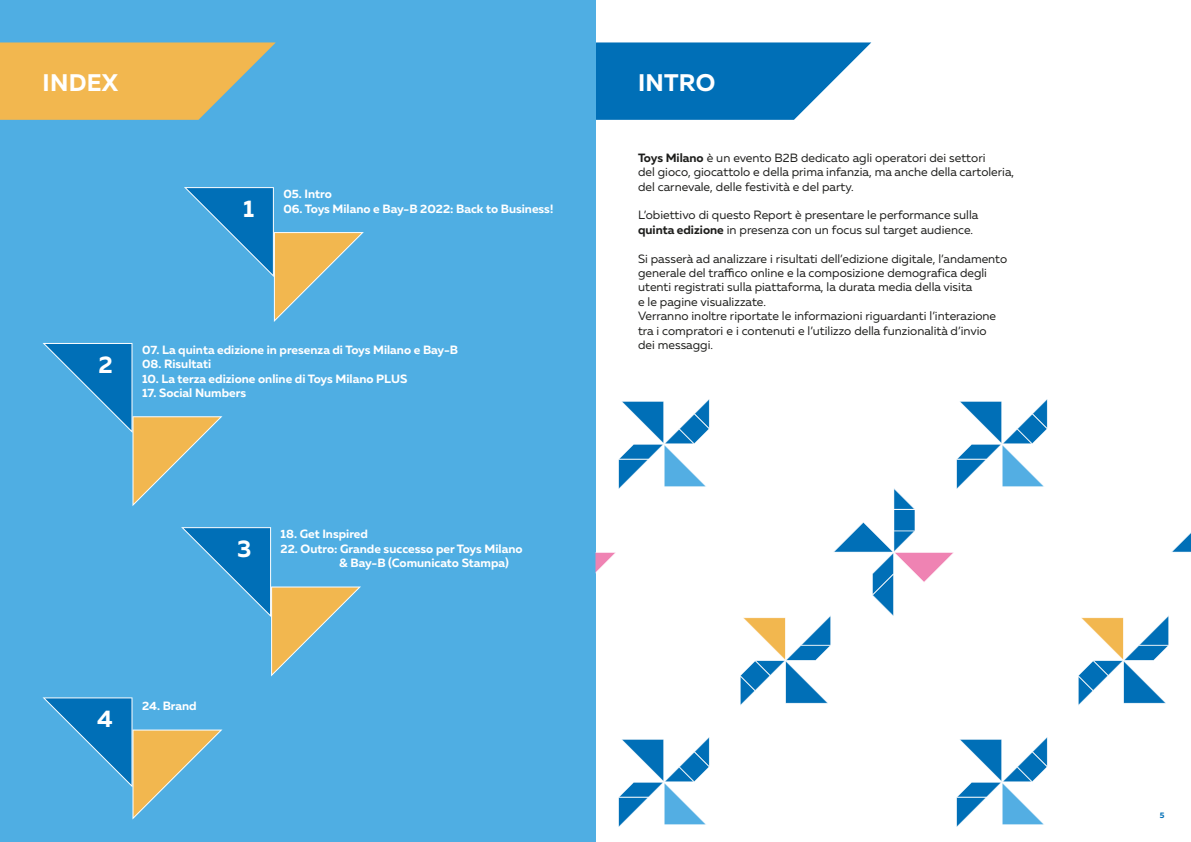
<style>
.page{position:relative;width:1191px;height:842px;background:#fff}
.page>*{position:absolute;margin:0;border:0;box-sizing:border-box;transform-origin:0 0}
.t1{font:700 24px "Muller";letter-spacing:.01em;color:#fff}
.t2{font:12px/14.4px "Muller";color:#1d1d1b}
.t3{font:700 12px/14.4px "Muller";color:#fff}
.t4{font:700 8px "Muller";color:#006fb7}
.s1{font-weight:700}
</style>
<div class="page">
<svg style="left:595px;top:42px;width:276px;height:78px"></svg>
<div style="left:0;top:0;width:595px;height:842px;background:#4faee3"></div>
<svg style="left:595px;top:381px;width:596px;height:461px"></svg>
<svg style="left:0;top:42px;width:276px;height:78px"></svg>
<svg style="left:184px;top:187px;width:180px;height:135px"></svg>
<svg style="left:43px;top:697px;width:179px;height:122px"></svg>
<svg style="left:43px;top:343px;width:179px;height:163px"></svg>
<svg style="left:181px;top:527px;width:180px;height:149px"></svg>
<h1 class="t1" style="left:43px;top:67px;width:77px">INDEX</h1>
<h1 class="t1" style="left:638px;top:67px;width:79px">INTRO</h1>
<h1 class="t1" style="left:243px;top:194px;width:13px">1</h1>
<p class="t3" style="left:283px;top:187px;width:50px">05. Intro</p>
<p class="t3" style="left:283px;top:201px;width:271px">06. Toys Milano e Bay-B 2022: Back to Business!</p>
<h1 class="t1" style="left:98px;top:350px;width:16px">2</h1>
<p class="t3" style="left:142px;top:342px;width:317px">07. La quinta edizione in presenza di Toys Milano e Bay-B</p>
<p class="t3" style="left:142px;top:357px;width:71px">08. Risultati</p>
<p class="t3" style="left:142px;top:371px;width:267px">10. La terza edizione online di Toys Milano PLUS</p>
<p class="t3" style="left:142px;top:386px;width:106px">17. Social Numbers</p>
<h1 class="t1" style="left:237px;top:534px;width:16px">3</h1>
<p class="t3" style="left:281px;top:527px;width:89px">18. Get Inspired</p>
<p class="t3" style="left:339px;top:541px;width:185px;text-indent:-59px">22. Outro: Grande successo per Toys Milano &amp; Bay-B (Comunicato Stampa)</p>
<h1 class="t1" style="left:97px;top:704px;width:17px">4</h1>
<p class="t3" style="left:142px;top:699px;width:56px">24. Brand</p>
<p class="t2" style="left:638px;top:150px;width:378px"><span class="s1">Toys Milano</span> è un evento B2B dedicato agli operatori dei settori<br>del gioco, giocattolo e della prima infanzia, ma anche della cartoleria, del carnevale, delle festività e del party.</p>
<p class="t2" style="left:638px;top:208px;width:342px">L’obiettivo di questo Report è presentare le performance sulla <span class="s1">quinta edizione</span> in presenza con un focus sul target audience.</p>
<p class="t2" style="left:638px;top:251px;width:371px">Si passerà ad analizzare i risultati dell’edizione digitale, l’andamento generale del traffico online e la composizione demografica degli utenti registrati sulla piattaforma, la durata media della visita<br>e le pagine visualizzate.<br>Verranno inoltre riportate le informazioni riguardanti l’interazione tra i compratori e i contenuti e l’utilizzo della funzionalità d’invio<br>dei messaggi.</p>
<p class="t4" style="left:1159px;top:811px;width:6px">5</p>
</div>
